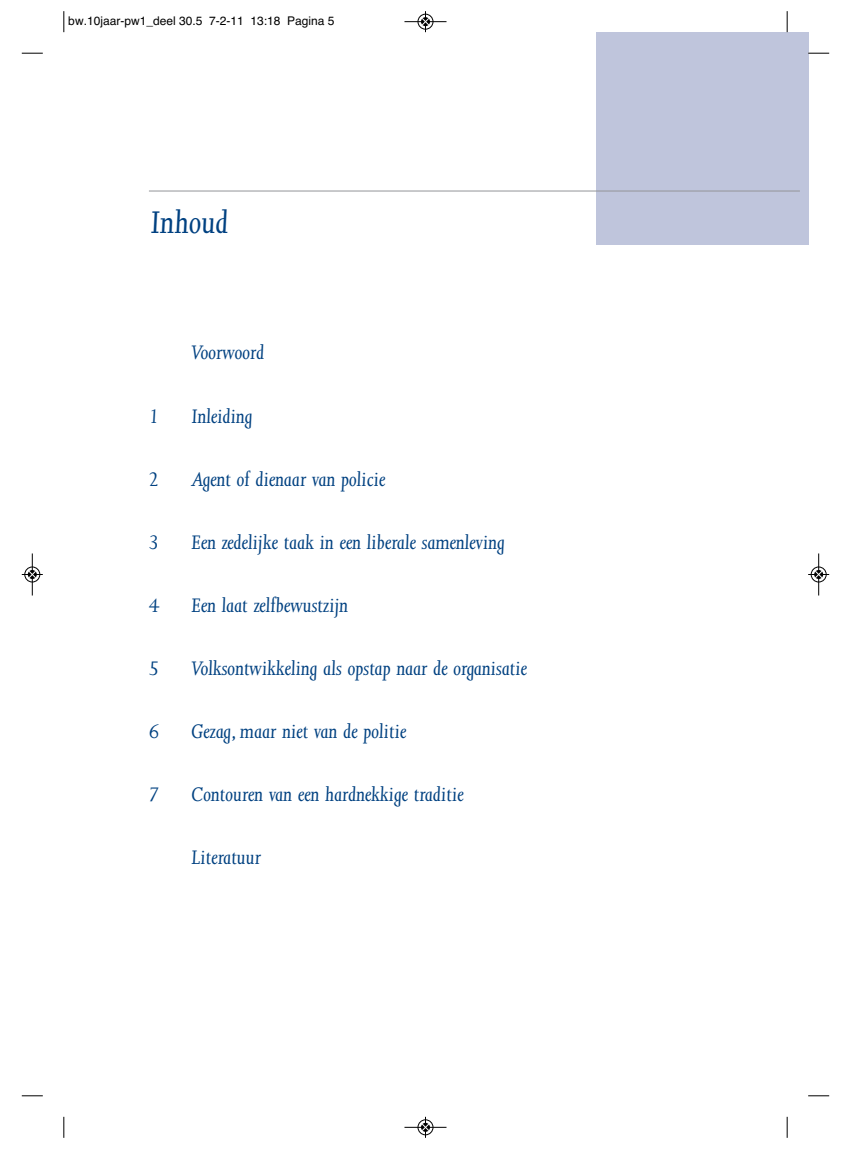
<style>
.page{position:relative;width:851px;height:1149px;background:#fff}
.page>*{position:absolute;margin:0;border:0;box-sizing:border-box;transform-origin:0 0}
.t1{font:italic 36px "Joanna";color:#014181}
.t2{font:italic 22.5px "Joanna";color:#014181}
.t3{font:12px "Helvetica";color:#000}
</style>
<div class="page">
<div style="left:595px;top:32px;width:213px;height:212px;background:#bfc5dc"></div>
<hr style="left:149px;top:191px;width:650px;height:1px;background:#939598">
<svg style="left:63px;top:11px;width:2px;height:21px"></svg>
<svg style="left:22px;top:53px;width:21px;height:1px"></svg>
<svg style="left:786px;top:11px;width:1px;height:21px"></svg>
<svg style="left:808px;top:53px;width:21px;height:1px"></svg>
<svg style="left:63px;top:1116px;width:2px;height:21px"></svg>
<svg style="left:22px;top:1095px;width:21px;height:1px"></svg>
<svg style="left:786px;top:1116px;width:1px;height:21px"></svg>
<svg style="left:808px;top:1095px;width:21px;height:1px"></svg>
<div style="left:417px;top:14px;width:16px;height:16px;border:1px solid #fff;border-radius:50%"></div>
<hr style="left:404px;top:21px;width:42px;height:1px;background:#000">
<div style="left:418px;top:14px;width:15px;height:15px;border:1px solid #000;border-radius:50%"></div>
<svg style="left:421px;top:11px;width:8px;height:21px"></svg>
<div style="left:417px;top:1118px;width:16px;height:16px;border:1px solid #fff;border-radius:50%"></div>
<hr style="left:404px;top:1126px;width:42px;height:1px;background:#000">
<div style="left:418px;top:1119px;width:15px;height:15px;border:1px solid #000;border-radius:50%"></div>
<svg style="left:421px;top:1116px;width:8px;height:21px"></svg>
<div style="left:24px;top:566px;width:16px;height:16px;border:1px solid #fff;border-radius:50%"></div>
<hr style="left:32px;top:553px;width:1px;height:42px;background:#000">
<div style="left:25px;top:566px;width:15px;height:16px;border:1px solid #000;border-radius:50%"></div>
<svg style="left:22px;top:570px;width:21px;height:8px"></svg>
<hr style="left:818px;top:553px;width:1px;height:42px;background:#000">
<div style="left:810px;top:566px;width:16px;height:16px;border:1px solid #000;border-radius:50%"></div>
<svg style="left:808px;top:570px;width:21px;height:8px"></svg>
<p class="t3" style="left:68px;top:16px;width:268px">bw.10jaar-pw1_deel 30.5 7-2-11 13:18 Pagina 5</p>
<h1 class="t1" style="left:150px;top:209px;width:79px">Inhoud</h1>
<p class="t2" style="left:191px;top:344px;width:74px">Voorwoord</p>
<p class="t2" style="left:149px;top:407px;width:12px">1</p>
<p class="t2" style="left:191px;top:407px;width:63px">Inleiding</p>
<p class="t2" style="left:149px;top:470px;width:12px">2</p>
<p class="t2" style="left:191px;top:470px;width:195px">Agent of dienaar van policie</p>
<p class="t2" style="left:149px;top:533px;width:12px">3</p>
<p class="t2" style="left:191px;top:533px;width:315px">Een zedelijke taak in een liberale samenleving</p>
<p class="t2" style="left:149px;top:596px;width:12px">4</p>
<p class="t2" style="left:191px;top:596px;width:158px">Een laat zelfbewustzijn</p>
<p class="t2" style="left:149px;top:659px;width:12px">5</p>
<p class="t2" style="left:191px;top:659px;width:337px">Volksontwikkeling als opstap naar de organisatie</p>
<p class="t2" style="left:149px;top:722px;width:12px">6</p>
<p class="t2" style="left:191px;top:722px;width:217px">Gezag, maar niet van de politie</p>
<p class="t2" style="left:149px;top:785px;width:12px">7</p>
<p class="t2" style="left:191px;top:785px;width:274px">Contouren van een hardnekkige traditie</p>
<p class="t2" style="left:191px;top:848px;width:71px">Literatuur</p>
</div>
